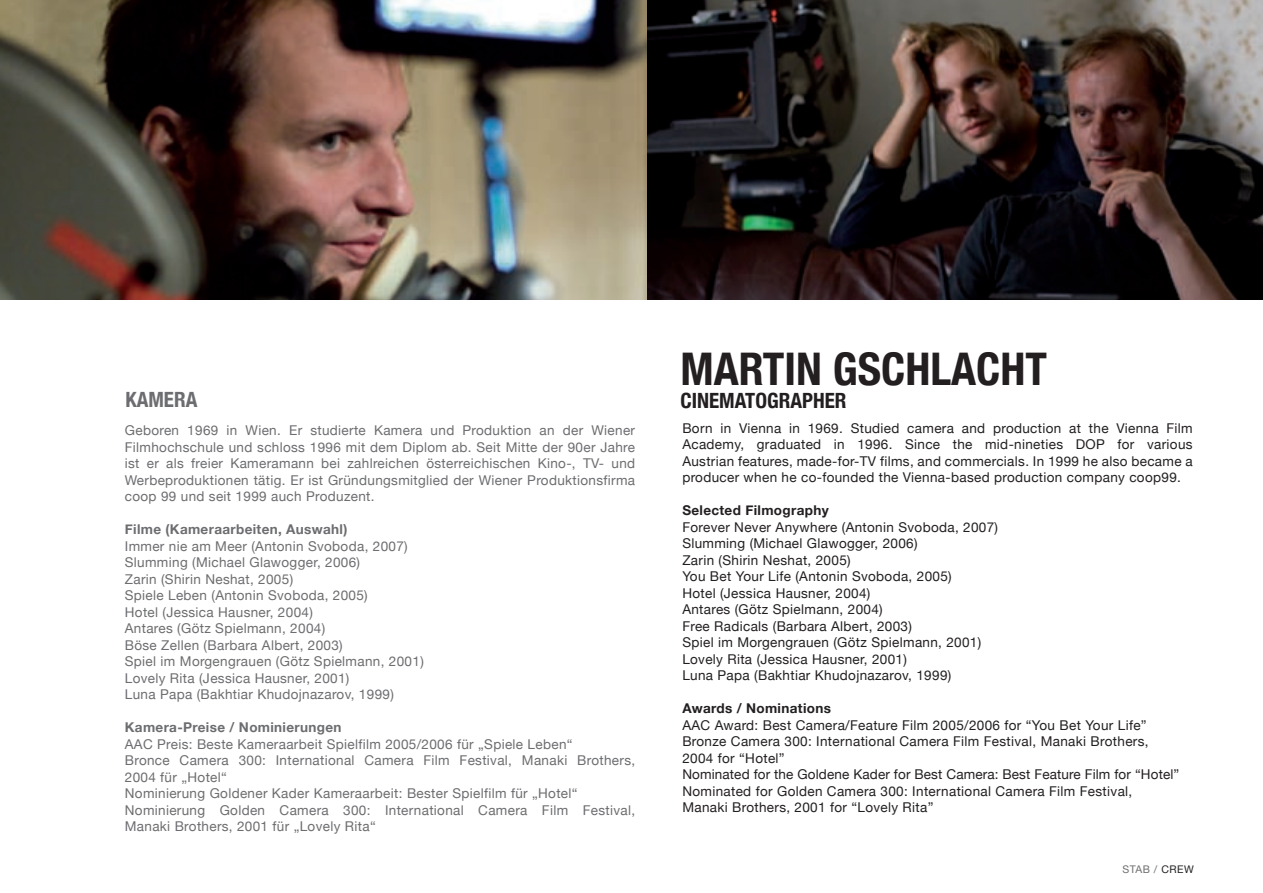
<style>
.page{position:relative;width:1263px;height:893px;background:#fff}
.page>*{position:absolute;margin:0;border:0;box-sizing:border-box;transform-origin:0 0}
.t1{font:700 condensed 45px "Helvetica Neue";color:#231f20}
.t2{font:700 condensed 21px "Helvetica Neue";color:#231f20}
.t3{font:700 condensed 21px "Helvetica Neue";color:#6c6d70}
.t4{font:13.5px/16.5px "Helvetica Neue";letter-spacing:.025em;color:#6c6d70}
.t5{font:13.5px/16.5px "Helvetica Neue";letter-spacing:.025em;color:#231f20}
.t6{font:700 13.5px "Helvetica Neue";letter-spacing:.025em;color:#6c6d70}
.t7{font:700 13.5px "Helvetica Neue";letter-spacing:.025em;color:#231f20}
.t8{font:10.5px "Helvetica Neue";letter-spacing:.05em;color:#6c6d70}
.s1{color:#231f20}
</style>
<div class="page">
<img style="left:646px;top:0;width:617px;height:300px">
<img style="left:0;top:0;width:646px;height:300px">
<h2 class="t3" style="left:125px;top:387px;width:73px">KAMERA</h2>
<p class="t4" style="left:125px;top:422px;width:512px;text-align:justify">Geboren 1969 in Wien. Er studierte Kamera und Produktion an der Wiener Filmhochschule und schloss 1996 mit dem Diplom ab. Seit Mitte der 90er Jahre ist er als freier Kameramann bei zahlreichen österreichischen Kino-, TV- und Werbeproduktionen tätig. Er ist Gründungsmitglied der Wiener Produktionsfirma coop 99 und seit 1999 auch Produzent.</p>
<p class="t6" style="left:125px;top:521px;width:224px">Filme (Kameraarbeiten, Auswahl)</p>
<p class="t4" style="left:125px;top:537px;width:300px">Immer nie am Meer (Antonin Svoboda, 2007)<br>Slumming (Michael Glawogger, 2006)<br>Zarin (Shirin Neshat, 2005)<br>Spiele Leben (Antonin Svoboda, 2005)<br>Hotel (Jessica Hausner, 2004)<br>Antares (Götz Spielmann, 2004)<br>Böse Zellen (Barbara Albert, 2003)<br>Spiel im Morgengrauen (Götz Spielmann, 2001)<br>Lovely Rita (Jessica Hausner, 2001)<br>Luna Papa (Bakhtiar Khudojnazarov, 1999)</p>
<p class="t6" style="left:125px;top:719px;width:218px">Kamera-Preise / Nominierungen</p>
<p class="t4" style="left:125px;top:735px;width:512px">AAC Preis: Beste Kameraarbeit Spielfilm 2005/2006 für „Spiele Leben“<br>Bronce Camera 300: International Camera Film Festival, Manaki Brothers, 2004 für „Hotel“<br>Nominierung Goldener Kader Kameraarbeit: Bester Spielfilm für „Hotel“ Nominierung Golden Camera 300: International Camera Film Festival, Manaki Brothers, 2001 für „Lovely Rita“</p>
<h1 class="t1" style="left:680px;top:342px;width:368px">MARTIN GSCHLACHT</h1>
<h2 class="t2" style="left:680px;top:388px;width:168px">CINEMATOGRAPHER</h2>
<p class="t5" style="left:682px;top:419px;width:512px;text-align:justify">Born in Vienna in 1969. Studied camera and production at the Vienna Film Academy, graduated in 1996. Since the mid-nineties DOP for various Austrian features, made-for-TV films, and commercials. In 1999 he also became a producer when he co-founded the Vienna-based production company coop99.</p>
<p class="t7" style="left:682px;top:502px;width:148px">Selected Filmography</p>
<p class="t5" style="left:682px;top:518px;width:317px">Forever Never Anywhere (Antonin Svoboda, 2007)<br>Slumming (Michael Glawogger, 2006)<br>Zarin (Shirin Neshat, 2005)<br>You Bet Your Life (Antonin Svoboda, 2005)<br>Hotel (Jessica Hausner, 2004)<br>Antares (Götz Spielmann, 2004)<br>Free Radicals (Barbara Albert, 2003)<br>Spiel im Morgengrauen (Götz Spielmann, 2001)<br>Lovely Rita (Jessica Hausner, 2001)<br>Luna Papa (Bakhtiar Khudojnazarov, 1999)</p>
<p class="t7" style="left:682px;top:700px;width:150px">Awards / Nominations</p>
<p class="t5" style="left:682px;top:716px;width:498px">AAC Award: Best Camera/Feature Film 2005/2006 for “You Bet Your Life” Bronze Camera 300: International Camera Film Festival, Manaki Brothers, 2004 for “Hotel”<br>Nominated for the Goldene Kader for Best Camera: Best Feature Film for “Hotel” Nominated for Golden Camera 300: International Camera Film Festival, Manaki Brothers, 2001 for “Lovely Rita”</p>
<p class="t8" style="left:1122px;top:863px;width:73px">STAB / <span class="s1">CREW</span></p>
</div>
